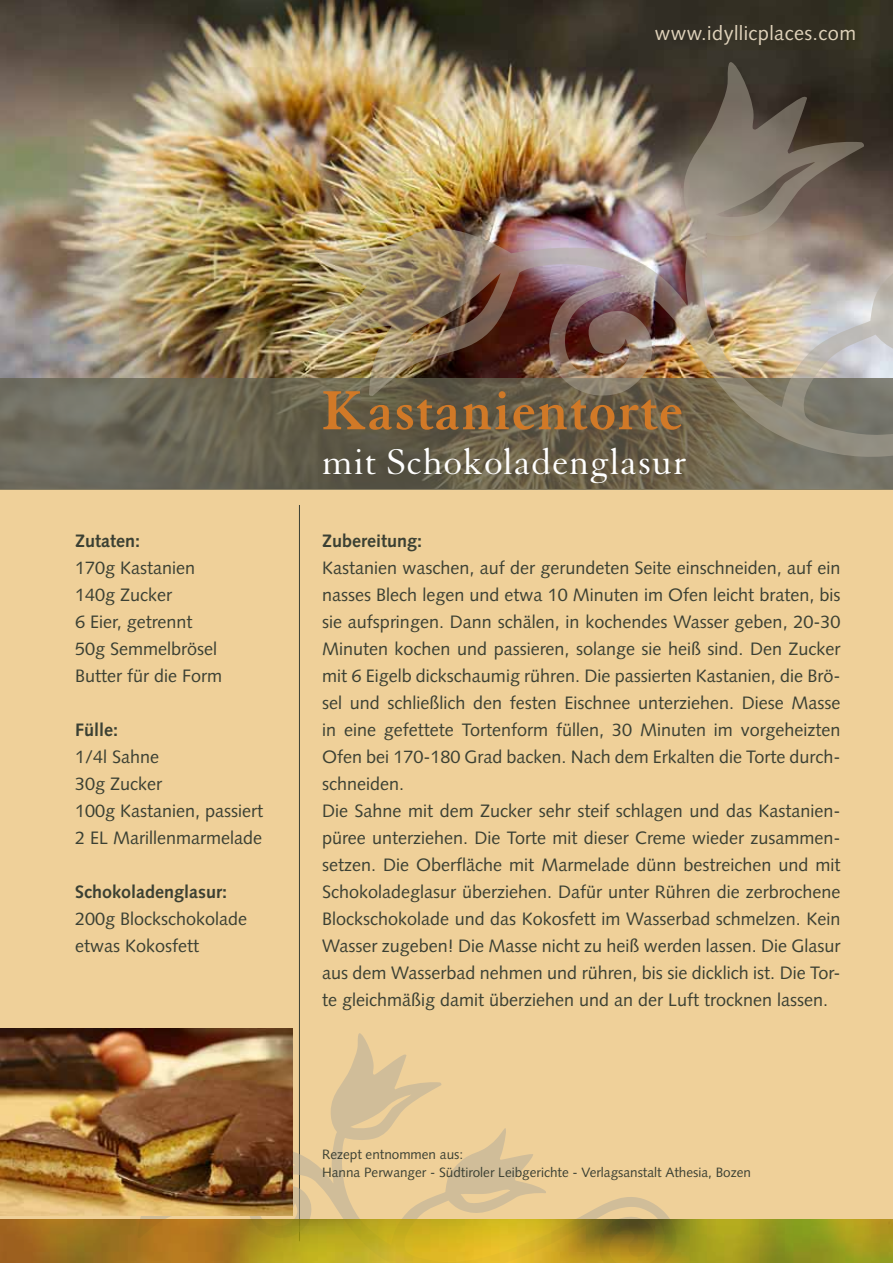
<style>
.page{position:relative;width:893px;height:1263px;background:#fff}
.page>*{position:absolute;margin:0;border:0;box-sizing:border-box;transform-origin:0 0}
.t1{font:700 60px "Granjon";letter-spacing:.02em;color:#d17927}
.t2{font:39px "Granjon";letter-spacing:.02em;color:#fff}
.t3{font:19.95px "Syntax";letter-spacing:.02em;color:#dfd2ba}
.t4{font:18px/27px "Syntax";color:#3b4033}
.t5{font:700 18px "Syntax";color:#3b4033}
.t6{font:13.5px/18px "Syntax";color:#3b4033}
</style>
<div class="page">
<img style="left:0;top:0;width:893px;height:378px">
<div style="left:0;top:489px;width:893px;height:774px;background:#efd099"></div>
<svg style="left:0;top:378px;width:893px;height:111px;background:#6b6656"></svg>
<img style="left:314px;top:61px;width:579px;height:398px">
<hr style="left:299px;top:505px;width:1px;height:736px;background:#3b4033">
<svg style="left:140px;top:1032px;width:530px;height:187px"></svg>
<img style="left:0;top:1028px;width:292px;height:188px">
<img style="left:0;top:1219px;width:893px;height:44px">
<p class="t3" style="left:655px;top:22px;width:203px">www.idyllicplaces.com</p>
<p class="t5" style="left:75px;top:530px;width:67px">Zutaten:</p>
<p class="t4" style="left:75px;top:554px;width:149px">170g Kastanien<br>140g Zucker<br>6 Eier, getrennt<br>50g Semmelbrösel<br>Butter für die Form</p>
<p class="t5" style="left:75px;top:719px;width:45px">Fülle:</p>
<p class="t4" style="left:75px;top:743px;width:190px">1/4l Sahne<br>30g Zucker<br>100g Kastanien, passiert<br>2 EL Marillenmarmelade</p>
<p class="t5" style="left:75px;top:881px;width:154px">Schokoladenglasur:</p>
<p class="t4" style="left:75px;top:905px;width:174px">200g Blockschokolade etwas Kokosfett</p>
<h1 class="t1" style="left:322px;top:378px;width:363px">Kastanientorte</h1>
<h2 class="t2" style="left:322px;top:441px;width:367px">mit Schokoladenglasur</h2>
<p class="t5" style="left:322px;top:530px;width:102px">Zubereitung:</p>
<p class="t4" style="left:322px;top:554px;width:520px">Kastanien waschen, auf der gerundeten Seite einschneiden, auf ein nasses Blech legen und etwa 10 Minuten im Ofen leicht braten, bis sie aufspringen. Dann schälen, in kochendes Wasser geben, 20-30<br>Minuten kochen und passieren, solange sie heiß sind. Den Zucker mit 6 Eigelb dickschaumig rühren. Die passierten Kastanien, die Brö&shy;sel und schließlich den festen Eischnee unterziehen. Diese Masse in eine gefettete Tortenform füllen, 30 Minuten im vorgeheizten Ofen bei 170-180 Grad backen. Nach dem Erkalten die Torte durch&shy;schneiden.<br>Die Sahne mit dem Zucker sehr steif schlagen und das Kastanien&shy;püree unterziehen. Die Torte mit dieser Creme wieder zusammen&shy;setzen. Die Oberfläche mit Marmelade dünn bestreichen und mit Schokoladeglasur überziehen. Dafür unter Rühren die zerbrochene Blockschokolade und das Kokosfett im Wasserbad schmelzen. Kein Wasser zugeben! Die Masse nicht zu heiß werden lassen. Die Glasur aus dem Wasserbad nehmen und rühren, bis sie dicklich ist. Die Tor&shy;te gleichmäßig damit überziehen und an der Luft trocknen lassen.</p>
<p class="t6" style="left:322px;top:1145px;width:430px">Rezept entnommen aus:<br>Hanna Perwanger - Südtiroler Leibgerichte - Verlagsanstalt Athesia, Bozen</p>
</div>
